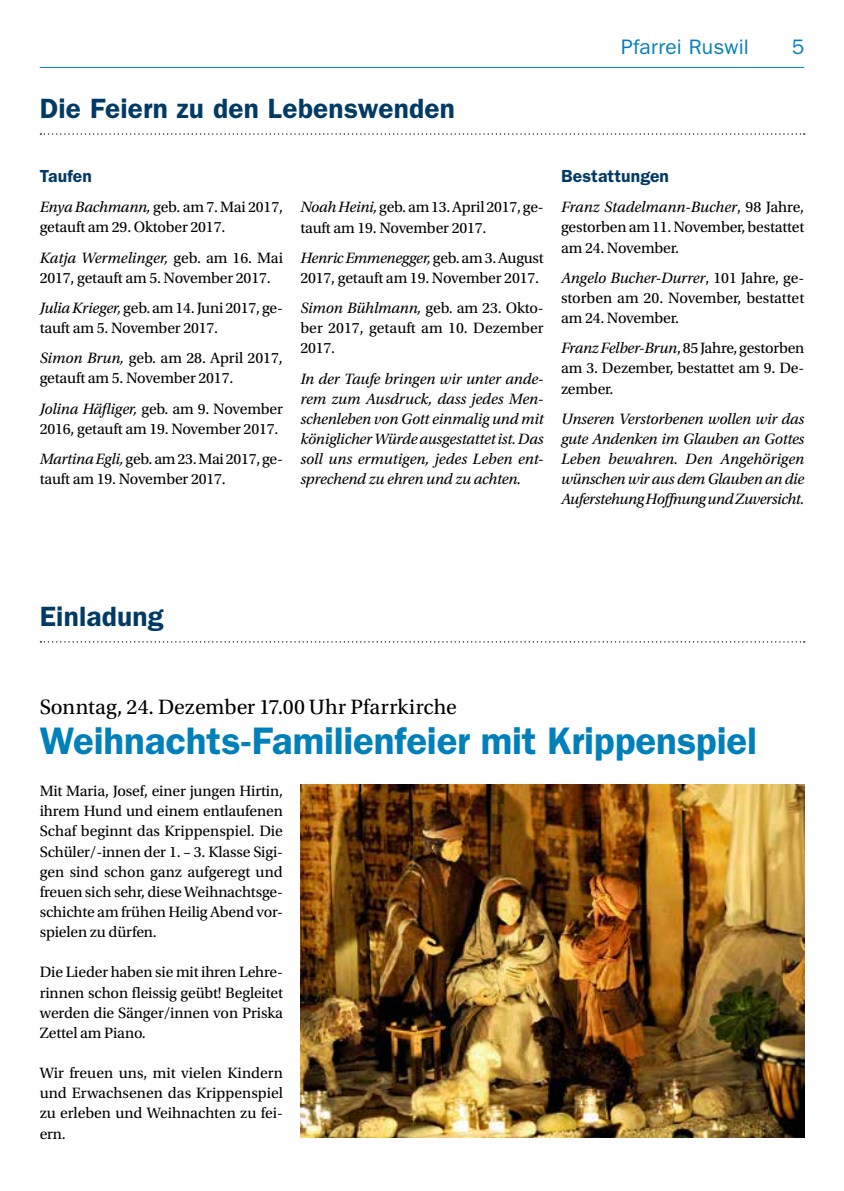
<style>
.page{position:relative;width:844px;height:1191px;background:#fff}
.page>*{position:absolute;margin:0;border:0;box-sizing:border-box;transform-origin:0 0}
.t1{font:600 38.5px "ITC Franklin Gothic Std";letter-spacing:-.005em;color:#0080ba}
.t2{font:600 28px "ITC Franklin Gothic Std";letter-spacing:.01em;color:#003a65}
.t3{font:21.88px "Utopia Std";color:#000}
.t4{font:21px "ITC Franklin Gothic Std";letter-spacing:.01em;color:#0080ba}
.t5{font:600 17.5px "ITC Franklin Gothic Std";letter-spacing:.005em;color:#003a65}
.t6{font:15.75px/20.1px "Utopia Std";letter-spacing:-.01em;color:#000}
.t7{font:italic 15.75px/20.1px "Utopia Std";letter-spacing:-.02em;color:#000;text-align:justify}
.s1{font-style:italic}
</style>
<div class="page">
<hr style="left:40px;top:67px;width:764px;height:1px;background:#0080ba">
<svg style="left:40px;top:133px;width:764px;height:2px"></svg>
<svg style="left:40px;top:641px;width:764px;height:1px"></svg>
<img style="left:300px;top:784px;width:504px;height:353px">
<h2 class="t2" style="left:40px;top:92px;width:416px">Die Feiern zu den Lebenswenden</h2>
<h3 class="t4" style="left:621px;top:35px;width:129px">Pfarrei Ruswil</h3>
<h3 class="t4" style="left:791px;top:35px;width:14px">5</h3>
<p class="t5" style="left:40px;top:166px;width:54px">Taufen</p>
<p class="t6" style="left:40px;top:197px;width:245px"><span class="s1">Enya Bachmann,</span> geb. am 7. Mai 2017, getauft am 29. Oktober 2017.</p>
<p class="t6" style="left:40px;top:248px;width:245px"><span class="s1">Katja Wermelinger,</span> geb. am 16. Mai<br>2017, getauft am 5. November 2017.</p>
<p class="t6" style="left:40px;top:298px;width:245px"><span class="s1">Julia Krieger,</span> geb. am 14. Juni 2017, ge&shy;tauft am 5. November 2017.</p>
<p class="t6" style="left:40px;top:348px;width:245px"><span class="s1">Simon Brun,</span> geb. am 28. April 2017, getauft am 5. November 2017.</p>
<p class="t6" style="left:40px;top:399px;width:245px"><span class="s1">Jolina Häfliger,</span> geb. am 9. November<br>2016, getauft am 19. November 2017.</p>
<p class="t6" style="left:40px;top:449px;width:244px"><span class="s1">Martina Egli,</span> geb. am 23. Mai 2017, ge&shy;tauft am 19. November 2017.</p>
<p class="t6" style="left:300px;top:197px;width:245px"><span class="s1">Noah Heini,</span> geb. am 13. April 2017, ge&shy;tauft am 19. November 2017.</p>
<p class="t6" style="left:300px;top:248px;width:245px"><span class="s1">Henric Emmenegger,</span> geb. am 3. August<br>2017, getauft am 19. November 2017.</p>
<p class="t6" style="left:300px;top:298px;width:245px;text-align:justify"><span class="s1">Simon Bühlmann,</span> geb. am 23. Okto&shy;ber 2017, getauft am 10. Dezember 2017.</p>
<p class="t7" style="left:300px;top:368px;width:245px">In der Taufe bringen wir unter ande&shy;rem zum Ausdruck, dass jedes Men&shy;schenleben von Gott einmalig und mit königlicher Würde ausgestattet ist. Das soll uns ermutigen, jedes Leben ent&shy;sprechend zu ehren und zu achten.</p>
<p class="t5" style="left:561px;top:166px;width:110px">Bestattungen</p>
<p class="t6" style="left:561px;top:197px;width:245px;text-align:justify"><span class="s1">Franz Stadelmann-Bucher</span>, 98 Jahre, gestorben am 11. November, bestattet am 24. November.</p>
<p class="t6" style="left:561px;top:268px;width:245px;text-align:justify"><span class="s1">Angelo Bucher-Durrer</span>, 101 Jahre, ge&shy;storben am 20. November, bestattet am 24. November.</p>
<p class="t6" style="left:561px;top:338px;width:245px;text-align:justify"><span class="s1">Franz Felber-Brun</span>, 85 Jahre, gestorben am 3. Dezember, bestattet am 9. De&shy;zember.</p>
<p class="t7" style="left:561px;top:409px;width:245px">Unseren Verstorbenen wollen wir das gute Andenken im Glauben an Gottes Leben bewahren. Den Angehörigen wünschen wir aus dem Glauben an die Auferstehung Hoffnung und Zuversicht.</p>
<h2 class="t2" style="left:40px;top:600px;width:125px">Einladung</h2>
<h3 class="t3" style="left:40px;top:695px;width:418px">Sonntag, 24. Dezember 17.00 Uhr Pfarrkirche</h3>
<h1 class="t1" style="left:40px;top:718px;width:718px">Weihnachts-Familienfeier mit Krippenspiel</h1>
<p class="t6" style="left:40px;top:781px;width:245px;text-align:justify">Mit Maria, Josef, einer jungen Hirtin, ihrem Hund und einem entlaufenen Schaf beginnt das Krippenspiel. Die Schüler/-innen der 1. – 3. Klasse Sigi&shy;gen sind schon ganz aufgeregt und freuen sich sehr, diese Weihnachtsge&shy;schichte am frühen Heilig Abend vor&shy;spielen zu dürfen.</p>
<p class="t6" style="left:40px;top:962px;width:245px;text-align:justify">Die Lieder haben sie mit ihren Lehre&shy;rinnen schon fleissig geübt! Begleitet werden die Sänger/innen von Priska Zettel am Piano.</p>
<p class="t6" style="left:40px;top:1063px;width:245px;text-align:justify">Wir freuen uns, mit vielen Kindern und Erwachsenen das Krippenspiel zu erleben und Weihnachten zu fei&shy;ern.</p>
</div>
